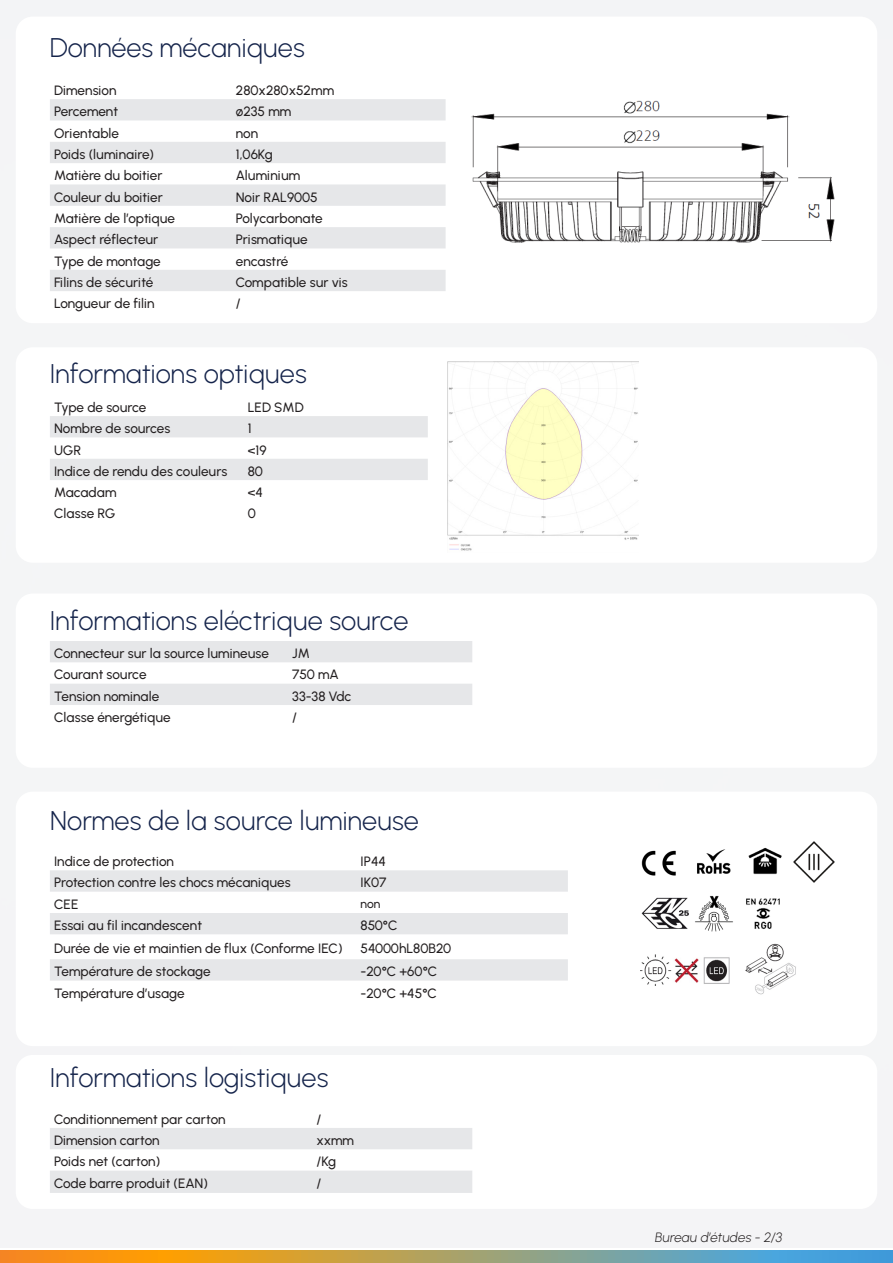
<style>
.page{position:relative;width:893px;height:1263px;background:#fff}
.page>*{position:absolute;margin:0;border:0;box-sizing:border-box;transform-origin:0 0}
.t1{font:300 27px "Urbanist";color:#15244b}
.Texte_courant{font:500 13.5px "Urbanist";letter-spacing:-.005em;color:#231f20}
.Texte_courant-2{font:italic 300 13.5px "Urbanist";color:#231f20}
.Texte_courant-3{font:500 12px "Urbanist";color:#231f20}
</style>
<div class="page">
<svg style="left:0;top:1251px;width:893px;height:12px;background:#a79e6c"></svg>
<img style="left:471px;top:100px;width:364px;height:143px">
<svg style="left:50px;top:1128px;width:422px;height:65px"></svg>
<svg style="left:50px;top:870px;width:518px;height:110px;fill:#e6e7e9"></svg>
<img style="left:641px;top:897px;width:48px;height:32px">
<img style="left:695px;top:895px;width:85px;height:37px">
<img style="left:697px;top:849px;width:34px;height:25px">
<img style="left:641px;top:850px;width:35px;height:26px">
<img style="left:745px;top:944px;width:51px;height:51px">
<img style="left:640px;top:954px;width:90px;height:31px">
<img style="left:748px;top:841px;width:87px;height:42px">
<svg style="left:50px;top:416px;width:378px;height:64px"></svg>
<img style="left:448px;top:362px;width:190px;height:189px">
<svg style="left:50px;top:641px;width:422px;height:64px"></svg>
<svg style="left:50px;top:99px;width:396px;height:192px;fill:#e6e7e9"></svg>
<p class="t1" style="left:50px;top:31px;width:256px">Données mécaniques</p>
<p class="Texte_courant" style="left:54px;top:82px;width:64px">Dimension</p>
<p class="Texte_courant" style="left:236px;top:82px;width:100px">280x280x52mm</p>
<p class="Texte_courant" style="left:54px;top:103px;width:65px">Percement</p>
<p class="Texte_courant" style="left:236px;top:103px;width:57px">ø235 mm</p>
<p class="Texte_courant" style="left:54px;top:125px;width:66px">Orientable</p>
<p class="Texte_courant" style="left:236px;top:125px;width:24px">non</p>
<p class="Texte_courant" style="left:54px;top:146px;width:101px">Poids (luminaire)</p>
<p class="Texte_courant" style="left:236px;top:146px;width:38px">1,06Kg</p>
<p class="Texte_courant" style="left:54px;top:167px;width:110px">Matière du boitier</p>
<p class="Texte_courant" style="left:236px;top:167px;width:66px">Aluminium</p>
<p class="Texte_courant" style="left:54px;top:189px;width:110px">Couleur du boitier</p>
<p class="Texte_courant" style="left:236px;top:189px;width:83px">Noir RAL9005</p>
<p class="Texte_courant" style="left:54px;top:210px;width:122px">Matière de l’optique</p>
<p class="Texte_courant" style="left:236px;top:210px;width:88px">Polycarbonate</p>
<p class="Texte_courant" style="left:54px;top:231px;width:106px">Aspect réflecteur</p>
<p class="Texte_courant" style="left:236px;top:231px;width:73px">Prismatique</p>
<p class="Texte_courant" style="left:54px;top:253px;width:108px">Type de montage</p>
<p class="Texte_courant" style="left:236px;top:253px;width:54px">encastré</p>
<p class="Texte_courant" style="left:54px;top:274px;width:101px">Filins de sécurité</p>
<p class="Texte_courant" style="left:236px;top:274px;width:114px">Compatible sur vis</p>
<p class="Texte_courant" style="left:54px;top:295px;width:102px">Longueur de filin</p>
<p class="Texte_courant" style="left:236px;top:295px;width:6px">/</p>
<p class="t1" style="left:50px;top:358px;width:258px">Informations optiques</p>
<p class="Texte_courant" style="left:54px;top:399px;width:94px">Type de source</p>
<p class="Texte_courant" style="left:248px;top:399px;width:57px">LED SMD</p>
<p class="Texte_courant" style="left:54px;top:420px;width:118px">Nombre de sources</p>
<p class="Texte_courant" style="left:248px;top:420px;width:5px">1</p>
<p class="Texte_courant" style="left:54px;top:442px;width:29px">UGR</p>
<p class="Texte_courant" style="left:248px;top:442px;width:20px">&lt;19</p>
<p class="Texte_courant" style="left:54px;top:463px;width:175px">Indice de rendu des couleurs</p>
<p class="Texte_courant" style="left:248px;top:463px;width:17px">80</p>
<p class="Texte_courant" style="left:54px;top:484px;width:64px">Macadam</p>
<p class="Texte_courant" style="left:248px;top:484px;width:17px">&lt;4</p>
<p class="Texte_courant" style="left:54px;top:506px;width:62px">Classe RG</p>
<p class="Texte_courant" style="left:248px;top:506px;width:10px">0</p>
<p class="t1" style="left:50px;top:604px;width:360px">Informations eléctrique source</p>
<p class="Texte_courant" style="left:54px;top:645px;width:216px">Connecteur sur la source lumineuse</p>
<p class="Texte_courant" style="left:292px;top:645px;width:19px">JM</p>
<p class="Texte_courant" style="left:54px;top:667px;width:94px">Courant source</p>
<p class="Texte_courant" style="left:292px;top:667px;width:48px">750 mA</p>
<p class="Texte_courant" style="left:54px;top:688px;width:107px">Tension nominale</p>
<p class="Texte_courant" style="left:292px;top:688px;width:61px">33-38 Vdc</p>
<p class="Texte_courant" style="left:54px;top:709px;width:118px">Classe énergétique</p>
<p class="Texte_courant" style="left:292px;top:709px;width:6px">/</p>
<p class="t1" style="left:50px;top:804px;width:371px">Normes de la source lumineuse</p>
<p class="Texte_courant" style="left:54px;top:853px;width:122px">Indice de protection</p>
<p class="Texte_courant" style="left:361px;top:853px;width:27px">IP44</p>
<p class="Texte_courant" style="left:54px;top:874px;width:238px">Protection contre les chocs mécaniques</p>
<p class="Texte_courant" style="left:361px;top:874px;width:28px">IK07</p>
<p class="Texte_courant" style="left:54px;top:896px;width:26px">CEE</p>
<p class="Texte_courant-3" style="left:361px;top:897px;width:21px">non</p>
<p class="Texte_courant" style="left:54px;top:917px;width:149px">Essai au fil incandescent</p>
<p class="Texte_courant" style="left:361px;top:917px;width:38px">850°C</p>
<p class="Texte_courant" style="left:54px;top:940px;width:290px">Durée de vie et maintien de flux (Conforme IEC)</p>
<p class="Texte_courant" style="left:361px;top:940px;width:92px">54000hL80B20</p>
<p class="Texte_courant" style="left:54px;top:963px;width:158px">Température de stockage</p>
<p class="Texte_courant" style="left:361px;top:963px;width:78px">-20°C +60°C</p>
<p class="Texte_courant" style="left:54px;top:985px;width:132px">Température d’usage</p>
<p class="Texte_courant" style="left:361px;top:985px;width:78px">-20°C +45°C</p>
<p class="t1" style="left:50px;top:1062px;width:280px">Informations logistiques</p>
<p class="Texte_courant" style="left:54px;top:1111px;width:173px">Conditionnement par carton</p>
<p class="Texte_courant" style="left:316px;top:1111px;width:6px">/</p>
<p class="Texte_courant" style="left:54px;top:1132px;width:107px">Dimension carton</p>
<p class="Texte_courant" style="left:316px;top:1132px;width:39px">xxmm</p>
<p class="Texte_courant" style="left:54px;top:1153px;width:108px">Poids net (carton)</p>
<p class="Texte_courant" style="left:316px;top:1153px;width:21px">/Kg</p>
<p class="Texte_courant" style="left:54px;top:1175px;width:155px">Code barre produit (EAN)</p>
<p class="Texte_courant" style="left:316px;top:1175px;width:6px">/</p>
<p class="Texte_courant-2" style="left:656px;top:1229px;width:129px">Bureau d’études - 2/3</p>
</div>
